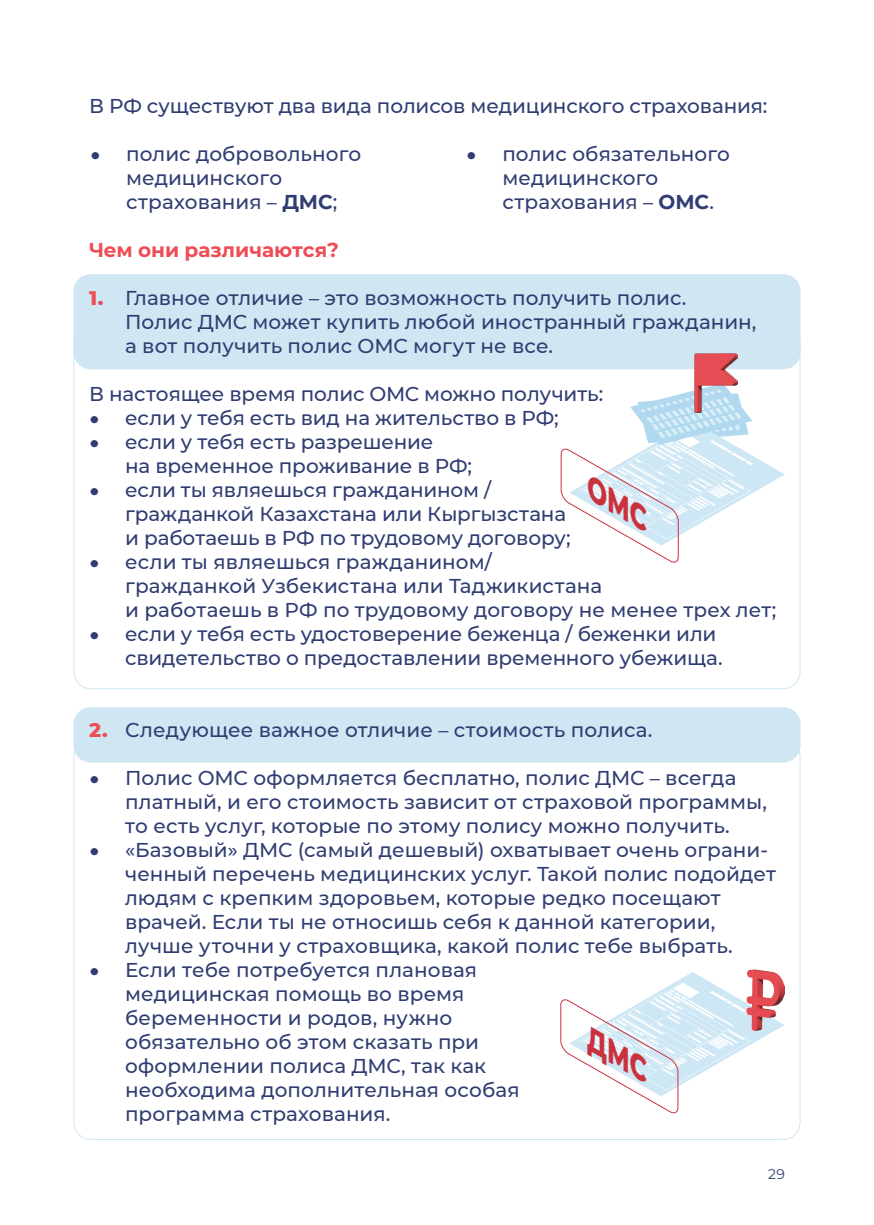
<style>
.page{position:relative;width:874px;height:1225px;background:#fff}
.page>*{position:absolute;margin:0;border:0;box-sizing:border-box;transform-origin:0 0}
.Paragraph_Style_1{font:500 20px/24px "Montserrat";color:#303d72}
.Paragraph_Style_1-2{font:700 20px "Montserrat";color:#ef4d55}
.t1{font:14px "Montserrat";color:#303d72}
.s1{font-family:"Mulish";font-weight:200}
.s2{font-weight:700}
.s3{font-weight:800;color:#ef4d55}
</style>
<div class="page">
<div style="left:73px;top:274px;width:727px;height:95px;background:#cfe6f3;border-radius:17px"></div>
<div style="left:73px;top:707px;width:727px;height:55px;background:#cfe6f3;border-radius:17px"></div>
<img style="left:693px;top:353px;width:43px;height:30px">
<img style="left:747px;top:969px;width:25px;height:3px">
<svg style="left:560px;top:383px;width:224px;height:179px"></svg>
<svg style="left:560px;top:972px;width:224px;height:141px"></svg>
<p class="Paragraph_Style_1" style="left:89px;top:93px;width:679px">В РФ существуют два вида полисов медицинского страхования:</p>
<p class="Paragraph_Style_1" style="left:126px;top:141px;width:237px;text-indent:-36px"><span class="s1">•</span> полис добровольного медицинского страхования – <span class="s2">ДМС</span>;</p>
<p class="Paragraph_Style_1" style="left:502px;top:141px;width:229px;text-indent:-36px"><span class="s1">•</span> полис обязательного медицинского страхования – <span class="s2">ОМС</span>.</p>
<p class="Paragraph_Style_1-2" style="left:89px;top:235px;width:251px">Чем они различаются?</p>
<p class="Paragraph_Style_1" style="left:125px;top:285px;width:632px;text-indent:-36px"><span class="s3">1.</span> Главное отличие – это возможность получить полис.<br>Полис ДМС может купить любой иностранный гражданин, а вот получить полис ОМС могут не все.</p>
<p class="Paragraph_Style_1" style="left:89px;top:381px;width:515px">В настоящее время полис ОМС можно получить:</p>
<p class="Paragraph_Style_1" style="left:89px;top:405px;width:471px"><span class="s1">•</span> если у тебя есть вид на жительство в РФ;</p>
<p class="Paragraph_Style_1" style="left:125px;top:429px;width:348px;text-indent:-36px"><span class="s1">•</span> если у тебя есть разрешение<br>на временное проживание в РФ;</p>
<p class="Paragraph_Style_1" style="left:125px;top:477px;width:447px;text-indent:-36px"><span class="s1">•</span> если ты являешься гражданином / гражданкой Казахстана или Кыргызстана и работаешь в РФ по трудовому договору;</p>
<p class="Paragraph_Style_1" style="left:125px;top:549px;width:652px;text-indent:-36px"><span class="s1">•</span> если ты являешься гражданином/<br>гражданкой Узбекистана или Таджикистана<br>и работаешь в РФ по трудовому договору не менее трех лет;</p>
<p class="Paragraph_Style_1" style="left:125px;top:621px;width:598px;text-indent:-36px"><span class="s1">•</span> если у тебя есть удостоверение беженца / беженки или свидетельство о предоставлении временного убежища.</p>
<p class="Paragraph_Style_1" style="left:89px;top:717px;width:564px"><span class="s3">2.</span> Следующее важное отличие – стоимость полиса.</p>
<p class="Paragraph_Style_1" style="left:125px;top:765px;width:643px;text-indent:-36px"><span class="s1">•</span> Полис ОМС оформляется бесплатно, полис ДМС – всегда платный, и его стоимость зависит от страховой программы, то есть услуг, которые по этому полису можно получить.</p>
<p class="Paragraph_Style_1" style="left:125px;top:837px;width:652px;text-indent:-36px"><span class="s1">•</span> «Базовый» ДМС (самый дешевый) охватывает очень ограни&shy;ченный перечень медицинских услуг. Такой полис подойдет людям с крепким здоровьем, которые редко посещают врачей. Если ты не относишь себя к данной категории, лучше уточни у страховщика, какой полис тебе выбрать.</p>
<p class="Paragraph_Style_1" style="left:125px;top:957px;width:396px;text-indent:-36px"><span class="s1">•</span> Если тебе потребуется плановая медицинская помощь во время беременности и родов, нужно обязательно об этом сказать при оформлении полиса ДМС, так как необходима дополнительная особая программа страхования.</p>
<p class="t1" style="left:767px;top:1164px;width:18px">29</p>
</div>
